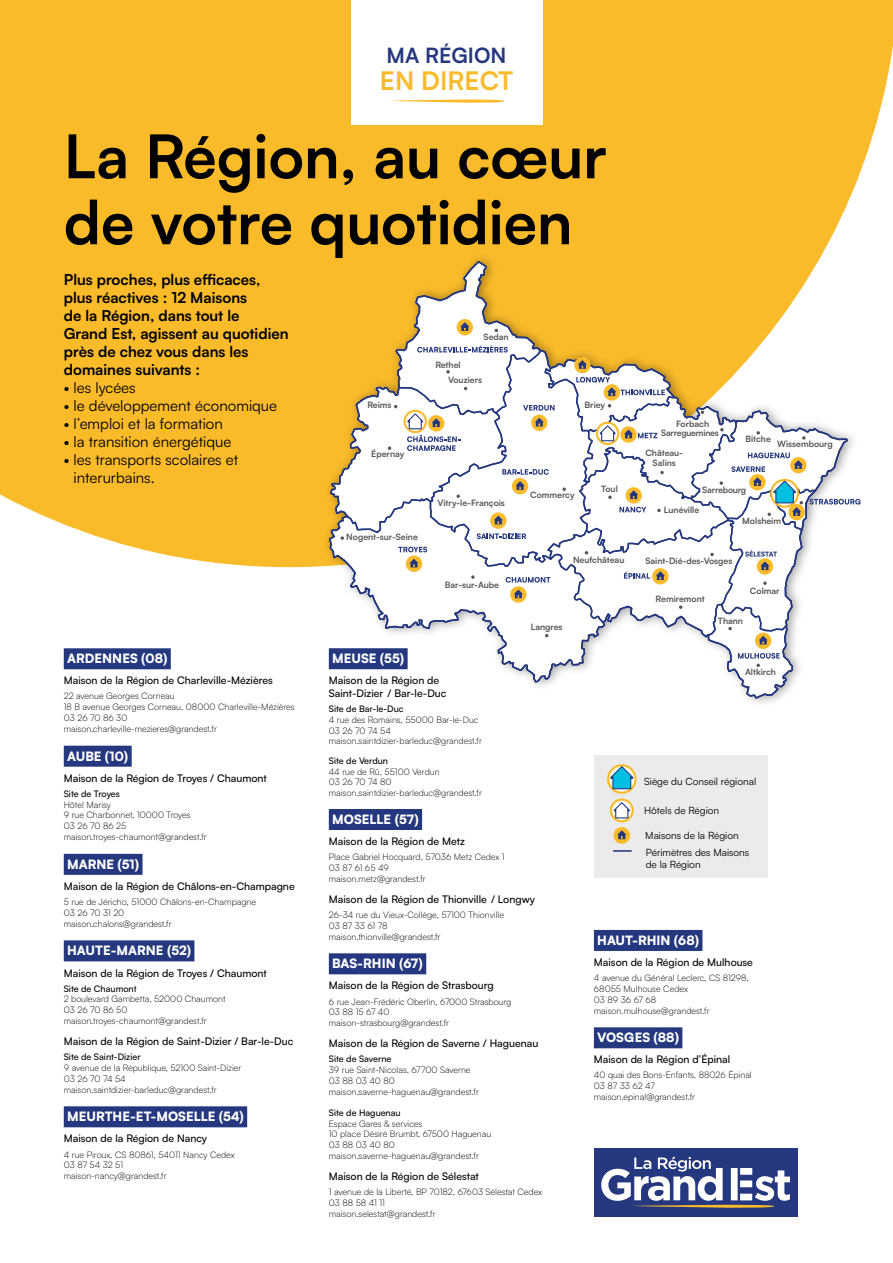
<style>
.page{position:relative;width:893px;height:1263px;background:#fff}
.page>*{position:absolute;margin:0;border:0;box-sizing:border-box;transform-origin:0 0}
.t1{font:700 60px/66px "Satoshi";color:#000}
.t2{font:700 25.5px "Satoshi";color:#fabb2b}
.t3{font:700 21px "Satoshi";color:#25387f}
.t4{font:700 15px/18px "Satoshi";color:#000}
.t5{font:15px/18px "Satoshi";color:#000}
.t6{font:900 12.75px "Satoshi";color:#fff}
.t7{font:500 10.5px/12.6px "Satoshi";color:#000}
.t8{font:10.05px/17.5px "Satoshi";color:#000}
.t9{font:300 9px/10.8px "Satoshi";color:#000}
.t10{font:500 9px "Satoshi";color:#000}
.t11{font:700 8.7px/10.4px "Satoshi";color:#575654;text-align:center}
.t12{font:700 8.7px "Satoshi";letter-spacing:-.025em;color:#575654}
.t13{font:700 8.7px "Satoshi";letter-spacing:-.02em;color:#575654}
</style>
<div class="page">
<div style="left:0;top:0;width:893px;height:567px;background:#fabb2b"></div>
<div style="left:351px;top:0;width:191px;height:125px;background:#fff"></div>
<img style="left:317px;top:247px;width:547px;height:320px">
<svg style="left:329px;top:247px;width:531px;height:456px"></svg>
<div style="left:64px;top:648px;width:107px;height:21px;background:#25387f"></div>
<div style="left:64px;top:746px;width:68px;height:21px;background:#25387f"></div>
<div style="left:64px;top:854px;width:79px;height:21px;background:#25387f"></div>
<div style="left:64px;top:940px;width:130px;height:21px;background:#25387f"></div>
<div style="left:64px;top:1106px;width:183px;height:21px;background:#25387f"></div>
<div style="left:329px;top:648px;width:79px;height:21px;background:#25387f"></div>
<div style="left:329px;top:809px;width:93px;height:21px;background:#25387f"></div>
<div style="left:329px;top:953px;width:97px;height:21px;background:#25387f"></div>
<div style="left:594px;top:930px;width:108px;height:21px;background:#25387f"></div>
<div style="left:594px;top:1027px;width:88px;height:21px;background:#25387f"></div>
<svg style="left:390px;top:99px;width:114px;height:4px"></svg>
<div style="left:594px;top:755px;width:174px;height:123px;background:#ebebeb"></div>
<svg style="left:607px;top:764px;width:30px;height:80px"></svg>
<svg style="left:614px;top:850px;width:17px;height:2px"></svg>
<div style="left:594px;top:1148px;width:203px;height:68px;background:#25387f"></div>
<svg style="left:601px;top:1156px;width:189px;height:52px"></svg>
<div style="left:740px;top:1168px;width:12px;height:7px;background:#fff"></div>
<div style="left:731px;top:1168px;width:7px;height:32px;background:#fff"></div>
<div style="left:740px;top:1180px;width:12px;height:7px;background:#fff"></div>
<div style="left:740px;top:1194px;width:12px;height:6px;background:#fff"></div>
<h3 class="t3" style="left:386px;top:40px;width:121px">MA RÉGION</h3>
<h2 class="t2" style="left:380px;top:62px;width:135px">EN DIRECT</h2>
<h1 class="t1" style="left:64px;top:120px;width:545px">La Région, au cœur de votre quotidien</h1>
<h3 class="t4" style="left:64px;top:270px;width:226px">Plus proches, plus efficaces, plus réactives : 12 Maisons<br>de la Région, dans tout le<br>Grand Est, agissent au quotidien près de chez vous dans les domaines suivants :</h3>
<h3 class="t5" style="left:64px;top:378px;width:73px">• les lycées</h3>
<h3 class="t5" style="left:64px;top:396px;width:215px">• le développement économique</h3>
<h3 class="t5" style="left:64px;top:414px;width:161px">• l’emploi et la formation</h3>
<h3 class="t5" style="left:64px;top:432px;width:169px">• la transition énergétique</h3>
<h3 class="t5" style="left:74px;top:450px;width:166px;text-indent:-10px">• les transports scolaires et interurbains.</h3>
<p class="t11" style="left:367px;top:399px;width:26px">Reims</p>
<p class="t11" style="left:371px;top:448px;width:35px">Épernay</p>
<p class="t11" style="left:346px;top:532px;width:73px">Nogent-sur-Seine</p>
<p class="t11" style="left:435px;top:359px;width:27px">Rethel</p>
<p class="t11" style="left:484px;top:331px;width:27px">Sedan</p>
<p class="t11" style="left:448px;top:375px;width:35px">Vouziers</p>
<p class="t11" style="left:437px;top:497px;width:69px">Vitry-le-François</p>
<p class="t11" style="left:585px;top:399px;width:22px">Briey</p>
<p class="t11" style="left:530px;top:489px;width:46px">Commercy</p>
<p class="t11" style="left:601px;top:483px;width:18px">Toul</p>
<p class="t11" style="left:676px;top:418px;width:35px">Forbach</p>
<p class="t12" style="left:661px;top:427px;width:59px">Sarreguemines</p>
<p class="t11" style="left:645px;top:447px;width:39px">Château-<br>Salins</p>
<p class="t11" style="left:745px;top:433px;width:27px">Bitche</p>
<p class="t11" style="left:777px;top:438px;width:57px">Wissembourg</p>
<p class="t13" style="left:702px;top:484px;width:46px">Sarrebourg</p>
<p class="t11" style="left:742px;top:515px;width:40px">Molsheim</p>
<p class="t11" style="left:664px;top:505px;width:37px">Lunéville</p>
<h3 class="t6" style="left:67px;top:649px;width:102px">ARDENNES (08)</h3>
<p class="t7" style="left:64px;top:674px;width:211px">Maison de la Région de Charleville-Mézières</p>
<p class="t9" style="left:64px;top:690px;width:232px">22 avenue Georges Corneau<br>18 B avenue Georges Corneau, 08000 Charleville-Mézières 03 26 70 86 30<br>maison.charleville-mezieres@grandest.fr</p>
<h3 class="t6" style="left:67px;top:746px;width:63px">AUBE (10)</h3>
<p class="t7" style="left:64px;top:771px;width:205px">Maison de la Région de Troyes / Chaumont</p>
<p class="t10" style="left:64px;top:787px;width:58px">Site de Troyes</p>
<p class="t9" style="left:64px;top:799px;width:145px">Hôtel Marisy<br>9 rue Charbonnet, 10000 Troyes<br>03 26 70 86 25 maison.troyes-chaumont@grandest.fr</p>
<h3 class="t6" style="left:67px;top:854px;width:73px">MARNE (51)</h3>
<p class="t7" style="left:64px;top:879px;width:232px">Maison de la Région de Châlons-en-Champagne</p>
<p class="t9" style="left:64px;top:896px;width:194px">5 rue de Jéricho, 51000 Châlons-en-Champagne<br>03 26 70 31 20<br>maison.chalons@grandest.fr</p>
<h3 class="t6" style="left:67px;top:941px;width:125px">HAUTE-MARNE (52)</h3>
<p class="t7" style="left:64px;top:966px;width:205px">Maison de la Région de Troyes / Chaumont</p>
<p class="t10" style="left:64px;top:982px;width:74px">Site de Chaumont</p>
<p class="t9" style="left:64px;top:993px;width:163px">2 boulevard Gambetta, 52000 Chaumont<br>03 26 70 86 50 maison.troyes-chaumont@grandest.fr</p>
<p class="t7" style="left:64px;top:1034px;width:231px">Maison de la Région de Saint-Dizier / Bar-le-Duc</p>
<p class="t10" style="left:64px;top:1050px;width:78px">Site de Saint-Dizier</p>
<p class="t9" style="left:64px;top:1062px;width:179px">9 avenue de la République, 52100 Saint-Dizier<br>03 26 70 74 54 maison.saintdizier-barleduc@grandest.fr</p>
<h3 class="t6" style="left:67px;top:1107px;width:178px">MEURTHE-ET-MOSELLE (54)</h3>
<p class="t7" style="left:64px;top:1132px;width:145px">Maison de la Région de Nancy</p>
<p class="t9" style="left:64px;top:1148px;width:172px">4 rue Piroux, CS 80861, 54011 Nancy Cedex<br>03 87 54 32 51<br>maison-nancy@grandest.fr</p>
<p class="t11" style="left:445px;top:579px;width:56px">Bar-sur-Aube</p>
<p class="t11" style="left:531px;top:621px;width:33px">Langres</p>
<h3 class="t6" style="left:332px;top:649px;width:74px">MEUSE (55)</h3>
<p class="t7" style="left:329px;top:674px;width:119px">Maison de la Région de<br>Saint-Dizier / Bar-le-Duc</p>
<p class="t10" style="left:329px;top:702px;width:76px">Site de Bar-le-Duc</p>
<p class="t9" style="left:329px;top:714px;width:155px">4 rue des Romains, 55000 Bar-le-Duc<br>03 26 70 74 54 maison.saintdizier-barleduc@grandest.fr</p>
<p class="t10" style="left:329px;top:754px;width:61px">Site de Verdun</p>
<p class="t9" style="left:329px;top:765px;width:155px">44 rue de Rû, 55100 Verdun<br>03 26 70 74 80 maison.saintdizier-barleduc@grandest.fr</p>
<h3 class="t6" style="left:332px;top:810px;width:88px">MOSELLE (57)</h3>
<p class="t7" style="left:329px;top:834px;width:138px">Maison de la Région de Metz</p>
<p class="t9" style="left:329px;top:851px;width:177px">Place Gabriel Hocquard, 57036 Metz Cedex 1<br>03 87 61 65 49<br>maison.metz@grandest.fr</p>
<p class="t7" style="left:329px;top:892px;width:208px">Maison de la Région de Thionville / Longwy</p>
<p class="t9" style="left:329px;top:909px;width:177px">26-34 rue du Vieux-Collège, 57100 Thionville<br>03 87 33 61 78<br>maison.thionville@grandest.fr</p>
<h3 class="t6" style="left:332px;top:954px;width:92px">BAS-RHIN (67)</h3>
<p class="t7" style="left:329px;top:979px;width:166px">Maison de la Région de Strasbourg</p>
<p class="t9" style="left:329px;top:995px;width:184px">6 rue Jean-Frédéric Oberlin, 67000 Strasbourg<br>03 88 15 67 40 maison-strasbourg@grandest.fr</p>
<p class="t7" style="left:329px;top:1036px;width:211px">Maison de la Région de Saverne / Haguenau</p>
<p class="t10" style="left:329px;top:1053px;width:64px">Site de Saverne</p>
<p class="t9" style="left:329px;top:1064px;width:152px">39 rue Saint-Nicolas, 67700 Saverne<br>03 88 03 40 80 maison.saverne-haguenau@grandest.fr</p>
<p class="t10" style="left:329px;top:1106px;width:73px">Site de Haguenau</p>
<p class="t9" style="left:329px;top:1118px;width:164px">Espace Gares &amp; services<br>10 place Désiré Brumbt, 67500 Haguenau<br>03 88 03 40 80 maison.saverne-haguenau@grandest.fr</p>
<p class="t7" style="left:329px;top:1169px;width:152px">Maison de la Région de Sélestat</p>
<p class="t9" style="left:329px;top:1186px;width:215px">1 avenue de la Liberté, BP 70182, 67603 Sélestat Cedex<br>03 88 58 41 11<br>maison.selestat@grandest.fr</p>
<p class="t11" style="left:573px;top:554px;width:53px">Neufchâteau</p>
<p class="t11" style="left:645px;top:555px;width:89px">Saint-Dié-des-Vosges</p>
<p class="t11" style="left:656px;top:593px;width:51px">Remiremont</p>
<p class="t11" style="left:750px;top:585px;width:31px">Colmar</p>
<p class="t11" style="left:718px;top:615px;width:27px">Thann</p>
<p class="t11" style="left:745px;top:666px;width:32px">Altkirch</p>
<p class="t8" style="left:644px;top:772px;width:113px">Siège du Conseil régional</p>
<p class="t8" style="left:644px;top:801px;width:76px">Hôtels de Région</p>
<p class="t8" style="left:645px;top:826px;width:105px">Maisons de la Région<br>Périmètres des Maisons</p>
<p class="t8" style="left:646px;top:855px;width:56px">de la Région</p>
<h3 class="t6" style="left:597px;top:930px;width:103px">HAUT-RHIN (68)</h3>
<p class="t7" style="left:594px;top:955px;width:160px">Maison de la Région de Mulhouse</p>
<p class="t9" style="left:594px;top:972px;width:156px">4 avenue du Général Leclerc, CS 81298,<br>68055 Mulhouse Cedex<br>03 89 36 67 68 maison.mulhouse@grandest.fr</p>
<h3 class="t6" style="left:597px;top:1028px;width:83px">VOSGES (88)</h3>
<p class="t7" style="left:594px;top:1053px;width:138px">Maison de la Région d’Épinal</p>
<p class="t9" style="left:594px;top:1069px;width:159px">40 quai des Bons-Enfants, 88026 Épinal<br>03 87 33 62 47 maison.epinal@grandest.fr</p>
</div>
